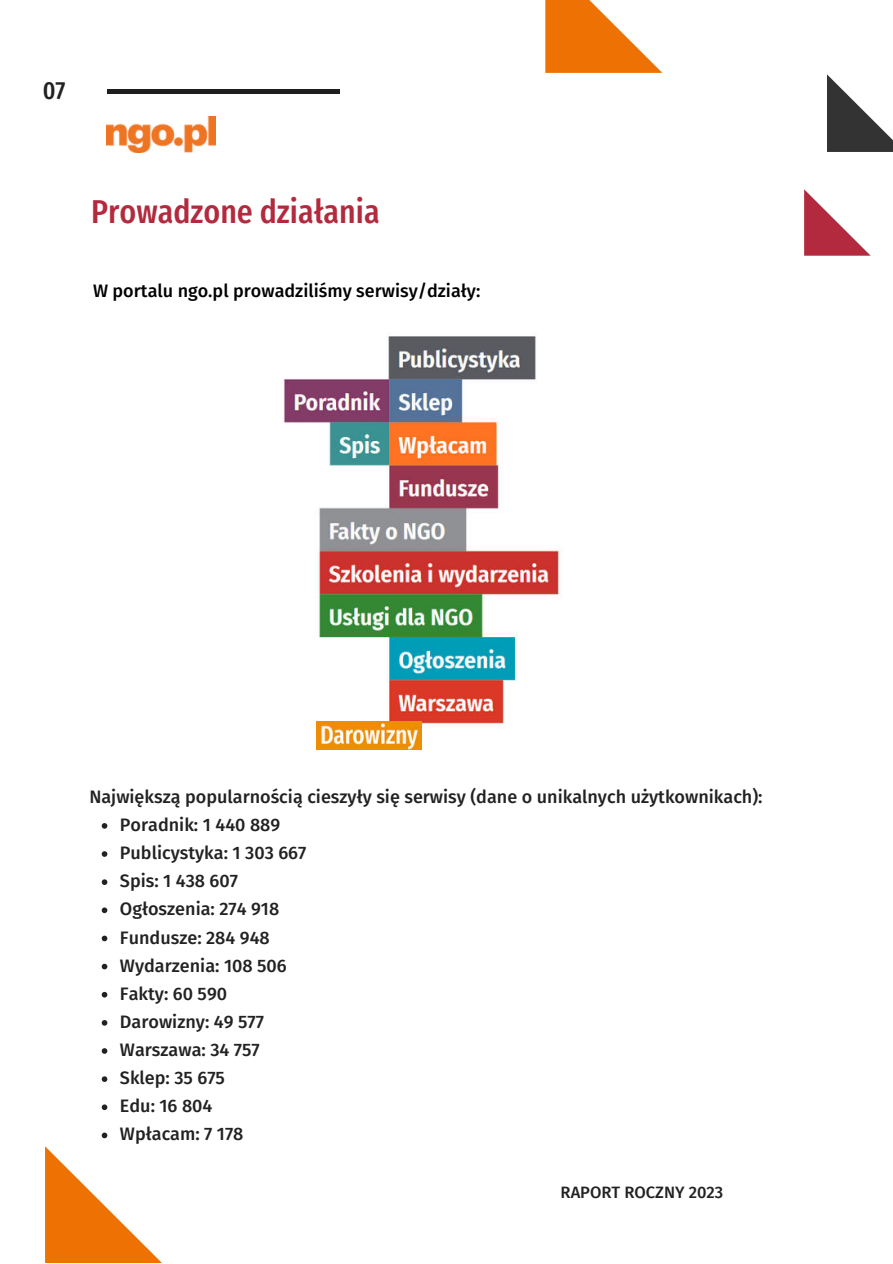
<style>
.page{position:relative;width:893px;height:1264px;background:#fff}
.page>*{position:absolute;margin:0;border:0;box-sizing:border-box;transform-origin:0 0}
.t1{font:500 33px "Fira Sans Condensed";color:#b32a3e}
.t2{font:500 24.75px "Fira Sans Condensed";color:#222}
.t3{font:500 18px/28.2px "Fira Sans";color:#222}
.t4{font:500 18px "Fira Sans";color:#000}
.t5{font:500 16.5px "Fira Sans";color:#222}
</style>
<div class="page">
<svg style="left:45px;top:1146px;width:116px;height:116px"></svg>
<svg style="left:804px;top:189px;width:66px;height:67px"></svg>
<svg style="left:545px;top:0;width:117px;height:73px;fill:#ee7203"></svg>
<div style="left:107px;top:89px;width:232px;height:5px;background:#1e1e1e"></div>
<svg style="left:827px;top:74px;width:65px;height:78px"></svg>
<svg style="left:102px;top:823px;width:5px;height:5px"></svg>
<svg style="left:102px;top:851px;width:5px;height:5px"></svg>
<svg style="left:102px;top:879px;width:5px;height:6px"></svg>
<svg style="left:102px;top:907px;width:5px;height:6px"></svg>
<svg style="left:102px;top:935px;width:5px;height:6px"></svg>
<svg style="left:102px;top:963px;width:5px;height:6px"></svg>
<svg style="left:102px;top:991px;width:5px;height:6px"></svg>
<svg style="left:102px;top:1020px;width:5px;height:5px"></svg>
<svg style="left:102px;top:1048px;width:5px;height:5px"></svg>
<svg style="left:102px;top:1076px;width:5px;height:5px"></svg>
<svg style="left:102px;top:1104px;width:5px;height:6px"></svg>
<svg style="left:102px;top:1132px;width:5px;height:6px"></svg>
<img style="left:282px;top:336px;width:278px;height:397px">
<img style="left:107px;top:117px;width:108px;height:36px">
<img style="left:316px;top:721px;width:105px;height:28px">
<h2 class="t2" style="left:43px;top:68px;width:24px">07</h2>
<h1 class="t1" style="left:91px;top:181px;width:290px">Prowadzone działania</h1>
<p class="t4" style="left:93px;top:276px;width:389px">W portalu ngo.pl prowadziliśmy serwisy/działy:</p>
<p class="t3" style="left:120px;top:781px;width:644px;text-indent:-31px">Największą popularnością cieszyły się serwisy (dane o unikalnych użytkownikach):<br>Poradnik: 1 440 889<br>Publicystyka: 1 303 667<br>Spis: 1 438 607<br>Ogłoszenia: 274 918<br>Fundusze: 284 948<br>Wydarzenia: 108 506<br>Fakty: 60 590<br>Darowizny: 49 577<br>Warszawa: 34 757<br>Sklep: 35 675<br>Edu: 16 804<br>Wpłacam: 7 178</p>
<p class="t5" style="left:560px;top:1179px;width:164px">RAPORT ROCZNY 2023</p>
</div>
